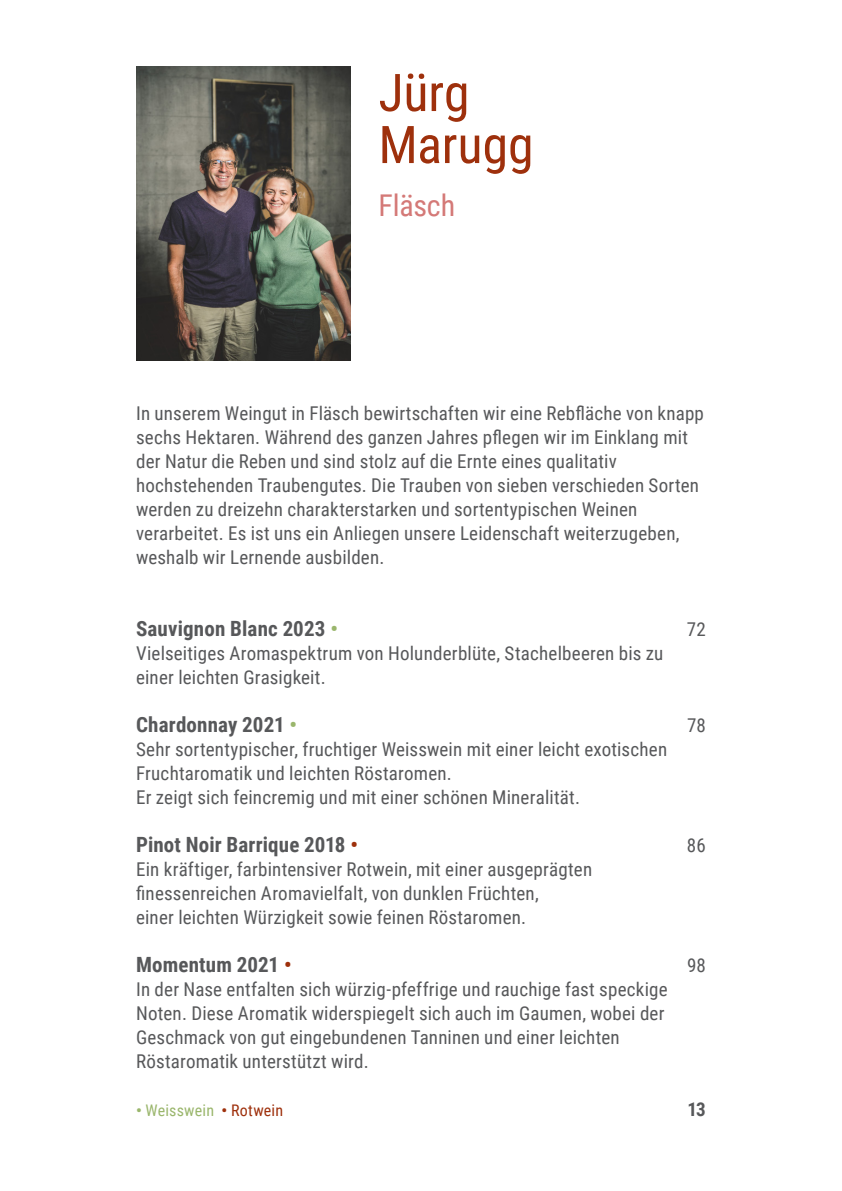
<style>
.page{position:relative;width:842px;height:1191px;background:#fff}
.page>*{position:absolute;margin:0;border:0;box-sizing:border-box;transform-origin:0 0}
.H1_Titel{font:52px "Roboto Condensed";letter-spacing:-.005em;color:#9e300c}
.H2_Titel_Weinproduzenten{font:30px "Roboto Condensed";letter-spacing:-.005em;color:#d47977}
.H3_Untertitel{font:700 21px "Roboto Condensed";letter-spacing:.01em;color:#57585a}
.Lauftext{font:19px/24px "Roboto Condensed";letter-spacing:.01em;color:#57585a}
.H3_Untertitel-2{font:19px "Roboto Condensed";letter-spacing:.01em;color:#57585a}
.Legende{font:700 19px "Roboto Condensed";color:#57585a}
.t1{font:16px "Roboto Condensed";letter-spacing:.015em;color:#9ab66c}
.s1{color:#9ab66c}
.s2{color:#9e300c}
.s3{font-weight:700}
.s4{font-weight:700;color:#9e300c}
</style>
<div class="page">
<img style="left:136px;top:66px;width:215px;height:294px">
<p class="H1_Titel" style="left:378px;top:56px;width:93px">Jürg</p>
<p class="H1_Titel" style="left:378px;top:108px;width:157px">Marugg</p>
<p class="H2_Titel_Weinproduzenten" style="left:378px;top:184px;width:78px">Fläsch</p>
<p class="Lauftext" style="left:136px;top:401px;width:569px">In unserem Weingut in Fläsch bewirtschaften wir eine Rebfläche von knapp sechs Hektaren. Während des ganzen Jahres pflegen wir im Einklang mit der Natur die Reben und sind stolz auf die Ernte eines qualitativ hochstehenden Traubengutes. Die Trauben von sieben verschieden Sorten werden zu dreizehn charakterstarken und sortentypischen Weinen verarbeitet. Es ist uns ein Anliegen unsere Leidenschaft weiterzugeben, weshalb wir Lernende ausbilden.</p>
<p class="H3_Untertitel" style="left:136px;top:614px;width:203px">Sauvignon Blanc 2023 <span class="s1">•</span></p>
<p class="H3_Untertitel-2" style="left:687px;top:616px;width:21px">72</p>
<p class="Lauftext" style="left:136px;top:641px;width:529px">Vielseitiges Aromaspektrum von Holunderblüte, Stachelbeeren bis zu</p>
<p class="Lauftext" style="left:136px;top:665px;width:191px">einer leichten Grasigkeit.</p>
<p class="H3_Untertitel" style="left:136px;top:710px;width:163px">Chardonnay 2021 <span class="s1">•</span></p>
<p class="H3_Untertitel-2" style="left:687px;top:712px;width:20px">78</p>
<p class="Lauftext" style="left:136px;top:737px;width:533px">Sehr sortentypischer, fruchtiger Weisswein mit einer leicht exotischen</p>
<p class="Lauftext" style="left:136px;top:761px;width:317px">Fruchtaromatik und leichten Röstaromen.</p>
<p class="Lauftext" style="left:136px;top:785px;width:445px">Er zeigt sich feincremig und mit einer schönen Mineralität.</p>
<p class="H3_Untertitel" style="left:136px;top:830px;width:223px">Pinot Noir Barrique 2018 <span class="s2">•</span></p>
<p class="H3_Untertitel-2" style="left:687px;top:832px;width:20px">86</p>
<p class="Lauftext" style="left:136px;top:857px;width:458px">Ein kräftiger, farbintensiver Rotwein, mit einer ausgeprägten finessenreichen Aromavielfalt, von dunklen Früchten,</p>
<p class="Lauftext" style="left:136px;top:905px;width:392px">einer leichten Würzigkeit sowie feinen Röstaromen.</p>
<p class="H3_Untertitel" style="left:136px;top:950px;width:157px">Momentum 2021 <span class="s2">•</span></p>
<p class="H3_Untertitel-2" style="left:687px;top:952px;width:20px">98</p>
<p class="Lauftext" style="left:136px;top:977px;width:533px">In der Nase entfalten sich würzig-pfeffrige und rauchige fast speckige Noten. Diese Aromatik widerspiegelt sich auch im Gaumen, wobei der Geschmack von gut eingebundenen Tanninen und einer leichten Röstaromatik unterstützt wird.</p>
<p class="t1" style="left:136px;top:1099px;width:149px"><span class="s3">•</span> Weisswein <span class="s4">•</span> <span class="s2">Rotwein</span></p>
<p class="Legende" style="left:687px;top:1096px;width:20px">13</p>
</div>
